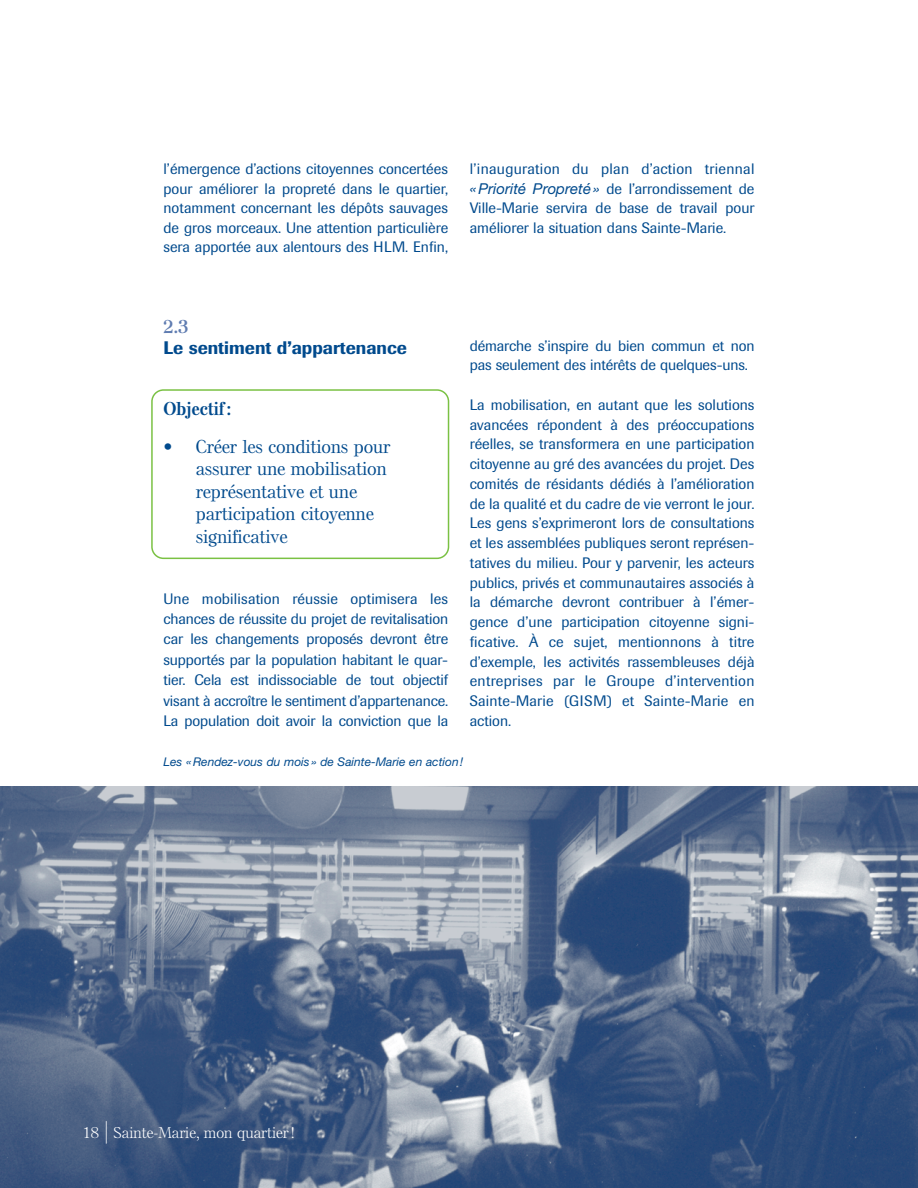
<style>
.page{position:relative;width:918px;height:1188px;background:#fff}
.page>*{position:absolute;margin:0;border:0;box-sizing:border-box;transform-origin:0 0}
.t1{font:500 18px/22.5px "Else NPL";color:#004a8d}
.t2{font:500 18px "Imago";color:#004a8d}
.t3{font:700 18px "Else NPL";color:#004a8d}
.t4{font:700 18px "Else NPL";color:#5f7cb1}
.t5{font:15px/19.8px "Imago";color:#004a8d;text-align:justify}
.t6{font:300 15px "Else NPL";color:#fff}
.t7{font:italic 12px "Helvetica Neue";color:#004a8d}
.s1{font-family:"Helvetica Neue";font-style:italic}
.s2{font-size:22.5px}
</style>
<div class="page">
<img style="left:0;top:786px;width:918px;height:402px">
<svg style="left:151px;top:389px;width:298px;height:170px"></svg>
<p class="t5" style="left:164px;top:160px;width:286px">l’émergence d’actions citoyennes concertées pour améliorer la propreté dans le quartier, notamment concernant les dépôts sauvages de gros morceaux. Une attention particulière sera apportée aux alentours des HLM. Enfin,</p>
<p class="t5" style="left:470px;top:160px;width:286px">l’inauguration du plan d’action triennal <span class="s1">«Priorité Propreté»</span> de l’arrondissement de Ville-Marie servira de base de travail pour améliorer la situation dans Sainte-Marie.</p>
<p class="t4" style="left:164px;top:319px;width:27px">2.3</p>
<p class="t2" style="left:164px;top:341px;width:245px">Le sentiment d’appartenance</p>
<p class="t3" style="left:164px;top:401px;width:69px">Objectif:</p>
<p class="t1" style="left:196px;top:437px;width:196px;text-indent:-32px">• Créer les conditions pour assurer une mobilisation représentative et une participation citoyenne significative</p>
<p class="t5" style="left:164px;top:589px;width:286px;line-height:20.4px">Une mobilisation réussie optimisera les chances de réussite du projet de revitalisation car les changements proposés devront être supportés par la population habitant le quar&shy;tier. Cela est indissociable de tout objectif visant à accroître le sentiment d’appartenance.<br>La population doit avoir la conviction que la</p>
<p class="t5" style="left:470px;top:337px;width:286px">démarche s’inspire du bien commun et non pas seulement des intérêts de quelques-uns.</p>
<p class="t5" style="left:470px;top:396px;width:286px">La mobilisation, en autant que les solutions avancées répondent à des préoccupations réelles, se transformera en une participation citoyenne au gré des avancées du projet. Des comités de résidants dédiés à l’amélioration de la qualité et du cadre de vie verront le jour.<br>Les gens s’exprimeront lors de consultations et les assemblées publiques seront représen&shy;tatives du milieu. Pour y parvenir, les acteurs publics, privés et communautaires associés à la démarche devront contribuer à l’émer&shy;gence d’une participation citoyenne signi&shy;ficative. À ce sujet, mentionnons à titre d’exemple, les activités rassembleuses déjà entreprises par le Groupe d’intervention Sainte-Marie (GISM) et Sainte-Marie en action.</p>
<p class="t7" style="left:164px;top:757px;width:301px">Les «Rendez-vous du mois» de Sainte-Marie en action!</p>
<p class="t6" style="left:82px;top:1127px;width:214px">18 <span class="s2">|</span> Sainte-Marie, mon quartier!</p>
</div>
